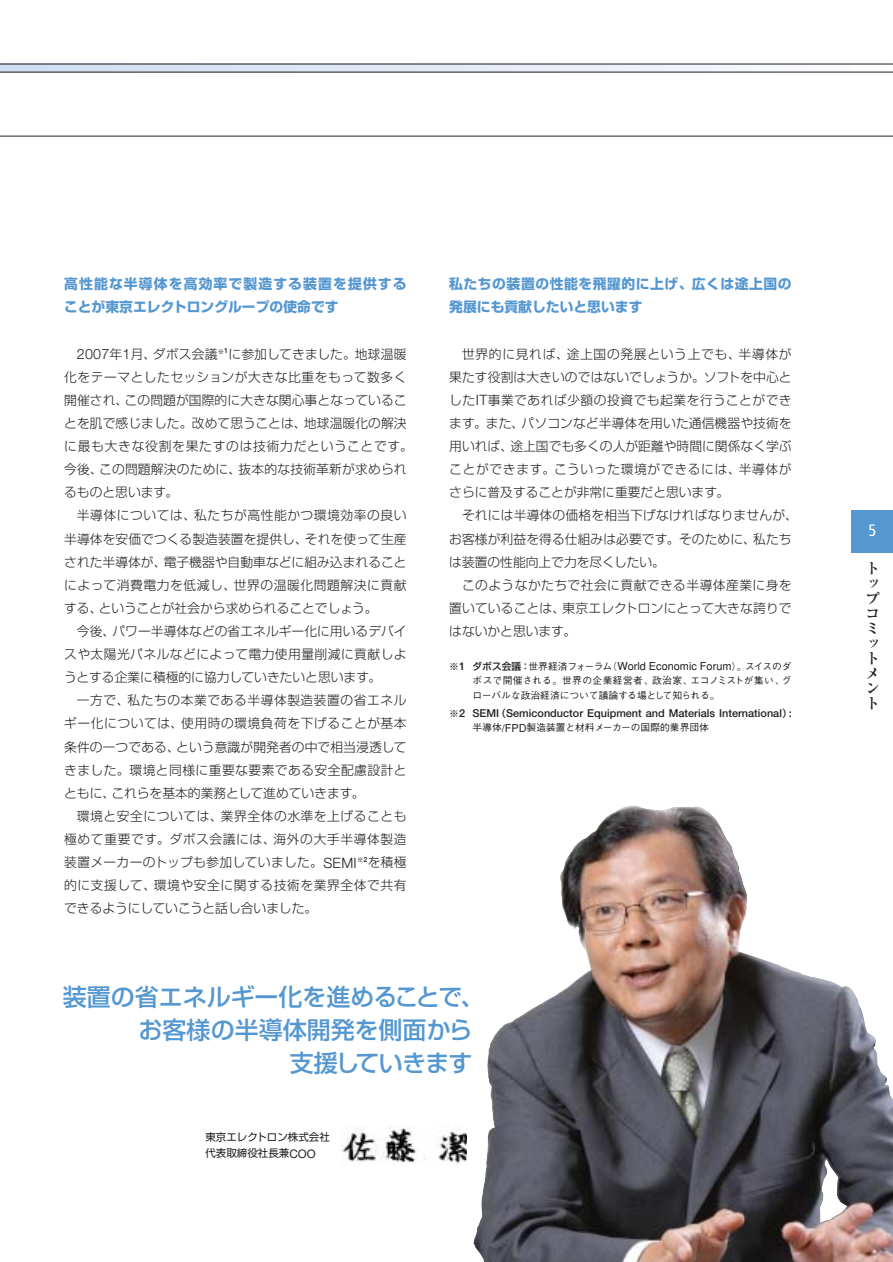
<style>
.page{position:relative;width:893px;height:1262px;background:#fff}
.page>*{position:absolute;margin:0;border:0;box-sizing:border-box;transform-origin:0 0}
.t1{font:500 24px "Shin Go";color:#5597d1}
.t2{font:500 24px "Shin Go";letter-spacing:-.045em;color:#5597d1}
.t3{font:condensed 16.5px "Frutiger";color:#fff}
.t4{font:700 15px/15px "Ryumin";color:#231f20;text-align:justify}
.t5{font:700 13.8px/23.1px "Shin Go";letter-spacing:.08em;color:#5597d1}
.t6{font:700 13.8px/23.1px "Shin Go";letter-spacing:.04em;color:#5597d1}
.t7{font:300 12.75px/23.1px "Shin Go";letter-spacing:.01em;color:#231f20;text-align:justify}
.t8{font:500 10.95px "Helvetica Neue";color:#231f20}
.t9{font:500 10.95px "Gothic BBB";color:#231f20}
.t10{font:10.5px/16.5px "Shin Go";color:#231f20}
.t11{font:500 9.75px/14.2px "Gothic BBB";color:#231f20}
.s1{font-family:"Helvetica Neue";font-size:14.25px}
.s2{font-family:"Shin Go";font-size:9.75px}
.s3{font-family:"Helvetica Neue"}
.s4{font-size:9.75px}
.s5{font-size:10.95px}
.s6{font-family:"Helvetica Neue";font-size:11.7px}
</style>
<div class="page">
<div style="left:851px;top:510px;width:41px;height:43px;background:#5597d1"></div>
<svg style="left:0;top:64px;width:892px;height:8px"></svg>
<img style="left:341px;top:1126px;width:125px;height:38px">
<hr style="left:0;top:136px;width:892px;height:1px;background:#231f20">
<img style="left:473px;top:805px;width:419px;height:456px">
<p class="t5" style="left:64px;top:274px;width:344px">高性能な半導体を高効率で製造する装置を提供することが東京エレクトロングループの使命です</p>
<p class="t7" style="left:64px;top:344px;width:350px;text-align:left;text-indent:13px"><span class="s1">2007</span>年<span class="s1">1</span>月、ダボス会議<sup>※</sup><sup>1</sup>に参加してきました。地球温暖化をテーマとしたセッションが大きな比重をもって数多く開催され、この問題が国際的に大きな関心事となっていることを肌で感じました。改めて思うことは、地球温暖化の解決に最も大きな役割を果たすのは技術力だということです。今後、この問題解決のために、抜本的な技術革新が求められるものと思います。</p>
<p class="t7" style="left:64px;top:506px;width:344px;text-indent:13px">半導体については、私たちが高性能かつ環境効率の良い半導体を安価でつくる製造装置を提供し、それを使って生産された半導体が、電子機器や自動車などに組み込まれることによって消費電力を低減し、世界の温暖化問題解決に貢献する、ということが社会から求められることでしょう。</p>
<p class="t7" style="left:64px;top:621px;width:344px;text-indent:13px">今後、パワー半導体などの省エネルギー化に用いるデバイスや太陽光パネルなどによって電力使用量削減に貢献しようとする企業に積極的に協力していきたいと思います。</p>
<p class="t7" style="left:64px;top:690px;width:344px;text-indent:13px">一方で、私たちの本業である半導体製造装置の省エネルギー化については、使用時の環境負荷を下げることが基本条件の一つである、という意識が開発者の中で相当浸透してきました。環境と同様に重要な要素である安全配慮設計とともに、これらを基本的業務として進めていきます。</p>
<p class="t7" style="left:64px;top:806px;width:344px;text-indent:13px">環境と安全については、業界全体の水準を上げることも極めて重要です。ダボス会議には、海外の大手半導体製造装置メーカーのトップも参加していました。<span class="s1">SEMI</span><sup>※</sup><sup>2</sup>を積極的に支援して、環境や安全に関する技術を業界全体で共有できるようにしていこうと話し合いました。</p>
<p class="t6" style="left:449px;top:274px;width:344px">私たちの装置の性能を飛躍的に上げ、広くは途上国の発展にも貢献したいと思います</p>
<p class="t7" style="left:449px;top:344px;width:344px;text-indent:13px">世界的に見れば、途上国の発展という上でも、半導体が果たす役割は大きいのではないでしょうか。ソフトを中心とした<span class="s1">IT</span>事業であれば少額の投資でも起業を行うことができます。また、パソコンなど半導体を用いた通信機器や技術を用いれば、途上国でも多くの人が距離や時間に関係なく学ぶことができます。こういった環境ができるには、半導体がさらに普及することが非常に重要だと思います。</p>
<p class="t7" style="left:449px;top:506px;width:350px;text-align:left;text-indent:13px">それには半導体の価格を相当下げなければなりませんが、お客様が利益を得る仕組みは必要です。そのために、私たちは装置の性能向上で力を尽くしたい。</p>
<p class="t7" style="left:449px;top:575px;width:344px;text-indent:13px">このようなかたちで社会に貢献できる半導体産業に身を置いていることは、東京エレクトロンにとって大きな誇りではないかと思います。</p>
<p class="t9" style="left:449px;top:662px;width:344px"><span class="s2">※</span><span class="s3">1</span> <span class="s2">ダボス会議：</span><span class="s4">世界経済フォーラム（</span>World Economic Forum<span class="s4">）。スイスのダ</span></p>
<p class="t11" style="left:472px;top:675px;width:321px">ボスで開催される。世界の企業経営者、政治家、エコノミストが集い、グローバルな政治経済について議論する場として知られる。</p>
<p class="t8" style="left:449px;top:709px;width:344px"><span class="s2">※</span>2 SEMI<span class="s2">（</span>Semiconductor Equipment and Materials International<span class="s2">）</span>:</p>
<p class="t11" style="left:472px;top:722px;width:238px">半導体<span class="s5">/FPD</span>製造装置と材料メーカーの国際的業界団体</p>
<h1 class="t1" style="left:63px;top:987px;width:423px">装置の省エネルギー化を進めることで、</h1>
<h1 class="t1" style="left:139px;top:1020px;width:335px">お客様の半導体開発を側面から</h1>
<h1 class="t2" style="left:290px;top:1053px;width:184px">支援していきます</h1>
<p class="t10" style="left:205px;top:1129px;width:126px">東京エレクトロン株式会社代表取締役社長兼<span class="s6">COO</span></p>
<p class="t3" style="left:868px;top:524px;width:9px">5</p>
<p class="t4" style="left:865px;top:563px;width:16px">トップコミットメント</p>
</div>
